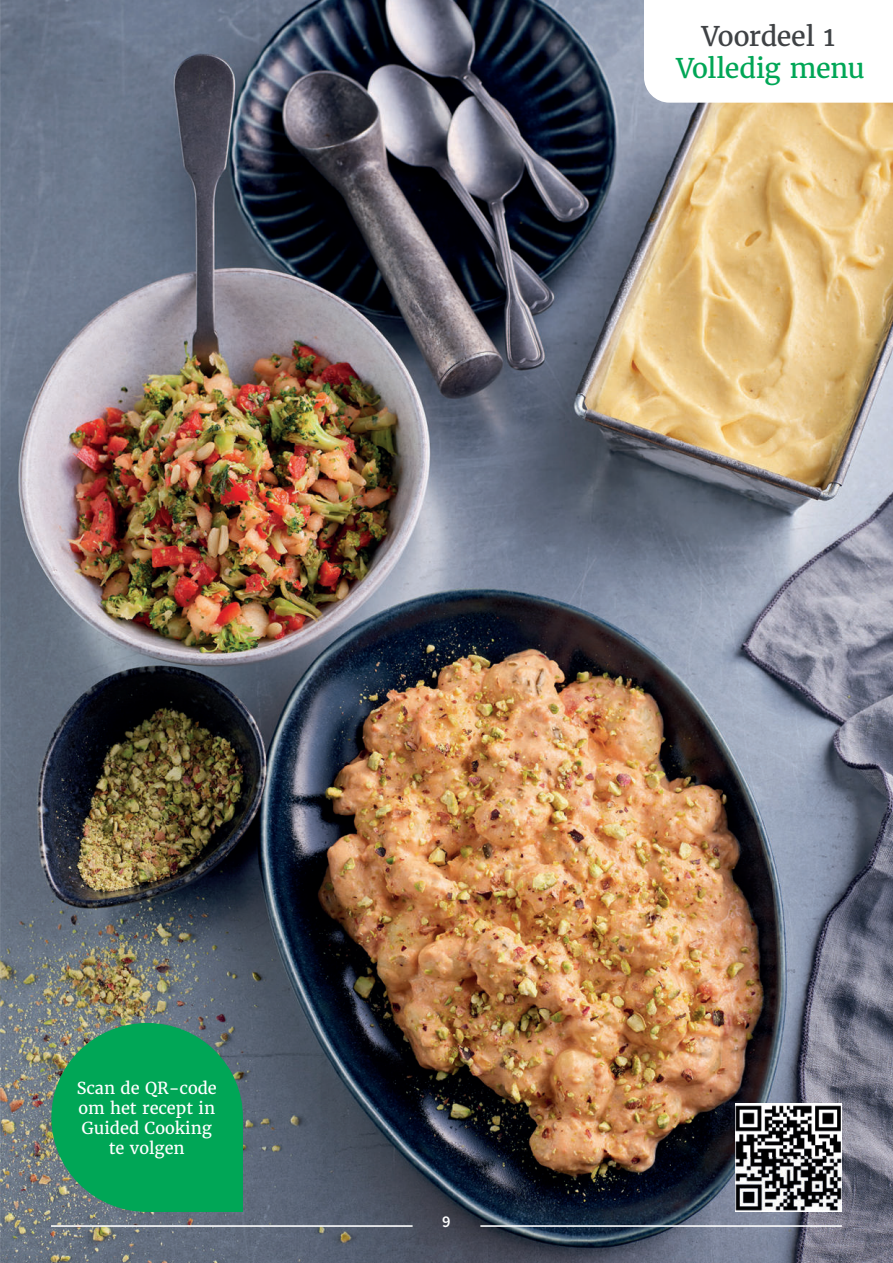
<style>
.page{position:relative;width:893px;height:1263px;background:#fff}
.page>*{position:absolute;margin:0;border:0;box-sizing:border-box;transform-origin:0 0}
.t1{font:27px "Merriweather";letter-spacing:-.025em;color:#00a656}
.t2{font:27px "Merriweather";letter-spacing:-.02em;color:#3f4245}
.t3{font:16.5px/19.8px "Merriweather";color:#fff;text-align:center}
.t4{font:600 16.5px "Source Sans Pro";color:#fff}
</style>
<div class="page">
<img style="left:0;top:0;width:893px;height:1263px">
<div style="left:147px;top:1117px;width:96px;height:95px;background:#00a656"></div>
<div style="left:51px;top:1023px;width:192px;height:189px;background:#00a656;border-radius:50%"></div>
<svg style="left:644px;top:0;width:249px;height:103px"></svg>
<hr style="left:51px;top:1225px;width:362px;height:2px;background:#fff">
<hr style="left:480px;top:1225px;width:362px;height:2px;background:#fff">
<img style="left:735px;top:1104px;width:107px;height:107px">
<h1 class="t2" style="left:702px;top:21px;width:135px">Voordeel 1</h1>
<h1 class="t1" style="left:676px;top:53px;width:190px">Volledig menu</h1>
<p class="t3" style="left:77px;top:1079px;width:142px">Scan de QR-code om het recept in<br>Guided Cooking te volgen</p>
<p class="t4" style="left:442px;top:1215px;width:10px">9</p>
</div>
